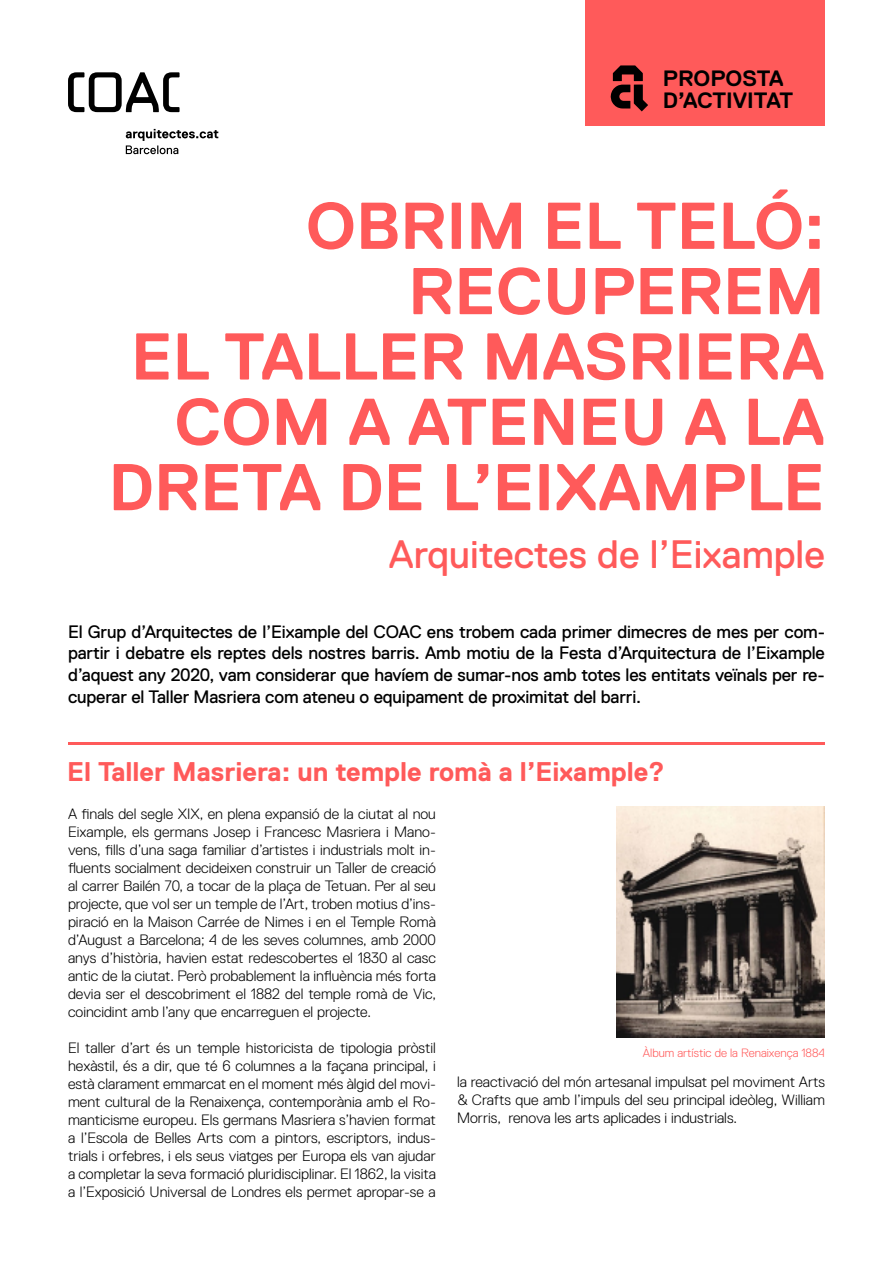
<style>
.page{position:relative;width:893px;height:1263px;background:#fff}
.page>*{position:absolute;margin:0;border:0;box-sizing:border-box;transform-origin:0 0}
.t1{font:700 66px/65.4px "Replica Pro";color:#ff5a5a;text-align:right}
.t2{font:39.6px "Replica Pro";color:#ff5a5a}
.t3{font:700 27px "Replica Pro";color:#ff5a5a}
.t4{font:700 22.2px/21.9px "Replica Pro";color:#000}
.t5{font:18px/21.6px "Replica Pro";letter-spacing:-.01em;color:#000;text-align:justify}
.t6{font:300 15px/18px "Replica Pro";color:#000;text-align:justify}
.t7{font:300 12px "Replica Pro";color:#ff5a5a}
</style>
<div class="page">
<hr style="left:68px;top:742px;width:757px;height:2px;background:#ff5a5a">
<svg style="left:68px;top:72px;width:112px;height:40px"></svg>
<svg style="left:126px;top:129px;width:92px;height:25px"></svg>
<div style="left:586px;top:0;width:239px;height:125px;background:#ff5a5a"></div>
<svg style="left:610px;top:65px;width:38px;height:46px"></svg>
<img style="left:616px;top:807px;width:209px;height:231px">
<h3 class="t4" style="left:663px;top:68px;width:132px">PROPOSTA<br>D’ACTIVITAT</h3>
<h1 class="t1" style="left:108px;top:194px;width:718px">OBRIM EL TELÓ:<br>RECUPEREM<br>EL TALLER MASRIERA<br>COM A ATENEU A LA<br>DRETA DE L’EIXAMPLE</h1>
<h2 class="t2" style="left:389px;top:532px;width:437px">Arquitectes de l’Eixample</h2>
<p class="t5" style="left:68px;top:621px;width:758px">El Grup d’Arquitectes de l’Eixample del COAC ens trobem cada primer dimecres de mes per com&shy;partir i debatre els reptes dels nostres barris. Amb motiu de la Festa d’Arquitectura de l’Eixample d’aquest any 2020, vam considerar que havíem de sumar-nos amb totes les entitats veïnals per re&shy;cuperar el Taller Masriera com ateneu o equipament de proximitat del barri.</p>
<h3 class="t3" style="left:67px;top:757px;width:599px">El Taller Masriera: un temple romà a l’Eixample?</h3>
<p class="t6" style="left:68px;top:804px;width:370px">A finals del segle XIX, en plena expansió de la ciutat al nou Eixample, els germans Josep i Francesc Masriera i Mano&shy;vens, fills d’una saga familiar d’artistes i industrials molt in&shy;fluents socialment decideixen construir un Taller de creació al carrer Bailén 70, a tocar de la plaça de Tetuan. Per al seu projecte, que vol ser un temple de l’Art, troben motius d’ins&shy;piració en la Maison Carrée de Nimes i en el Temple Romà d’August a Barcelona; 4 de les seves columnes, amb 2000 anys d’història, havien estat redescobertes el 1830 al casc antic de la ciutat. Però probablement la influència més forta devia ser el descobriment el 1882 del temple romà de Vic, coincidint amb l’any que encarreguen el projecte.</p>
<p class="t6" style="left:68px;top:1038px;width:369px">El taller d’art és un temple historicista de tipologia pròstil hexàstil, és a dir, que té 6 columnes a la façana principal, i està clarament emmarcat en el moment més àlgid del movi&shy;ment cultural de la Renaixença, contemporània amb el Ro&shy;manticisme europeu. Els germans Masriera s’havien format a l’Escola de Belles Arts com a pintors, escriptors, indus&shy;trials i orfebres, i els seus viatges per Europa els van ajudar a completar la seva formació pluridisciplinar. El 1862, la visita a l’Exposició Universal de Londres els permet apropar-se a</p>
<p class="t7" style="left:643px;top:1046px;width:184px">Àlbum artístic de la Renaixença 1884</p>
<p class="t6" style="left:457px;top:1073px;width:369px">la reactivació del món artesanal impulsat pel moviment Arts &amp; Crafts que amb l’impuls del seu principal ideòleg, William Morris, renova les arts aplicades i industrials.</p>
</div>
